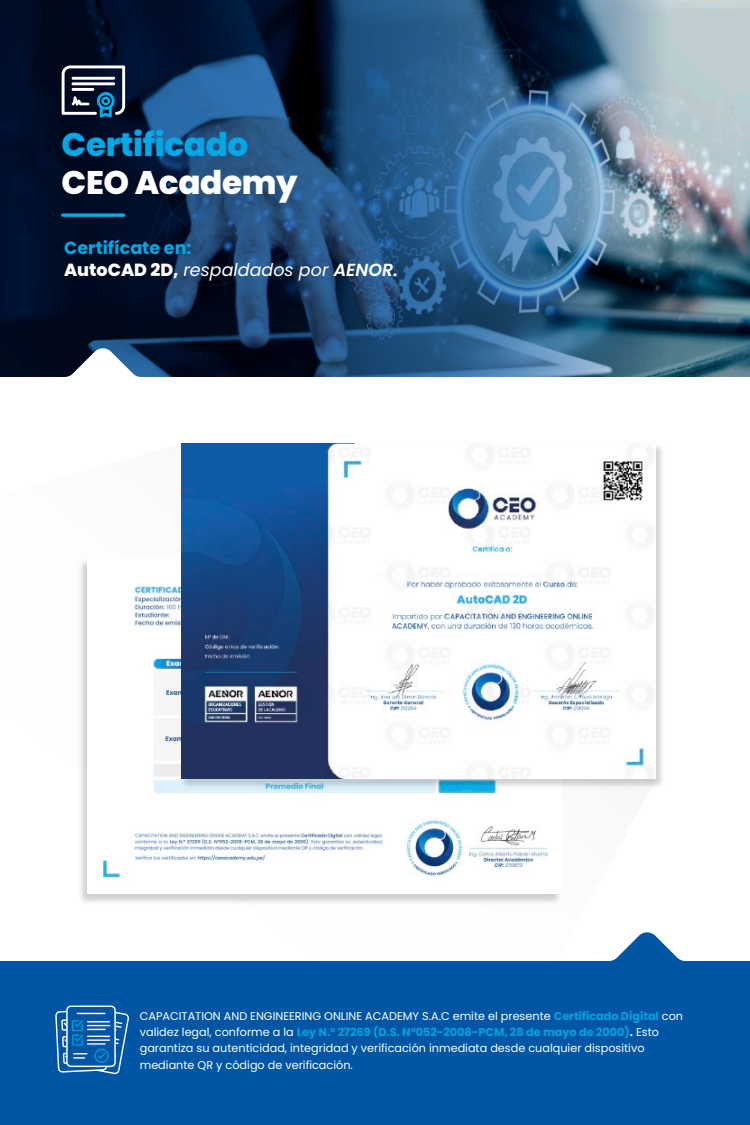
<style>
.page{position:relative;width:750px;height:1125px;background:#fff}
.page>*{position:absolute;margin:0;border:0;box-sizing:border-box;transform-origin:0 0}
.t1{font:800 32.62px "Poppins";letter-spacing:-.01em;color:#00a9e5}
.t2{font:800 32.62px "Poppins";letter-spacing:-.01em;color:#fff}
.t3{font:700 17.5px/22.5px "Poppins";color:#00a9e5}
.t4{font:11.25px/16.2px "Poppins";color:#fff}
.s1{font-weight:800;color:#fff}
.s2{font-weight:400;font-style:italic;color:#fff}
.s3{font-weight:600;font-style:italic;color:#fff}
.s4{font-weight:700;color:#00a3e2}
.s5{font-weight:700}
</style>
<div class="page">
<img style="left:0;top:0;width:750px;height:347px">
<svg style="left:0;top:347px;width:750px;height:30px;background:#30506d"></svg>
<svg style="left:0;top:932px;width:750px;height:193px;background:#256fb1"></svg>
<svg style="left:63px;top:213px;width:61px;height:4px"></svg>
<svg style="left:62px;top:65px;width:63px;height:53px"></svg>
<svg style="left:55px;top:1006px;width:74px;height:69px;background:#2e77b6"></svg>
<img style="left:101px;top:586px;width:448px;height:304px">
<img style="left:178px;top:443px;width:484px;height:348px">
<img style="left:182px;top:444px;width:474px;height:335px">
<h1 class="t1" style="left:62px;top:126px;width:188px">Certificado</h1>
<h1 class="t2" style="left:62px;top:164px;width:237px">CEO Academy</h1>
<h2 class="t3" style="left:64px;top:236px;width:335px">Certifícate en:<br><span class="s1">AutoCAD 2D,</span> <span class="s2">respaldados por</span> <span class="s3">AENOR.</span></h2>
<p class="t4" style="left:140px;top:1008px;width:545px">CAPACITATION AND ENGINEERING ONLINE ACADEMY S.A.C emite el presente <span class="s4">Certificado Digital</span> con validez legal, conforme a la <span class="s4">Ley N.º 27269 (D.S. N°052-2008-PCM, 28 de mayo de 2000)</span><span class="s5">.</span> Esto garantiza su autenticidad, integridad y verificación inmediata desde cualquier dispositivo mediante QR y código de verificación.</p>
</div>
